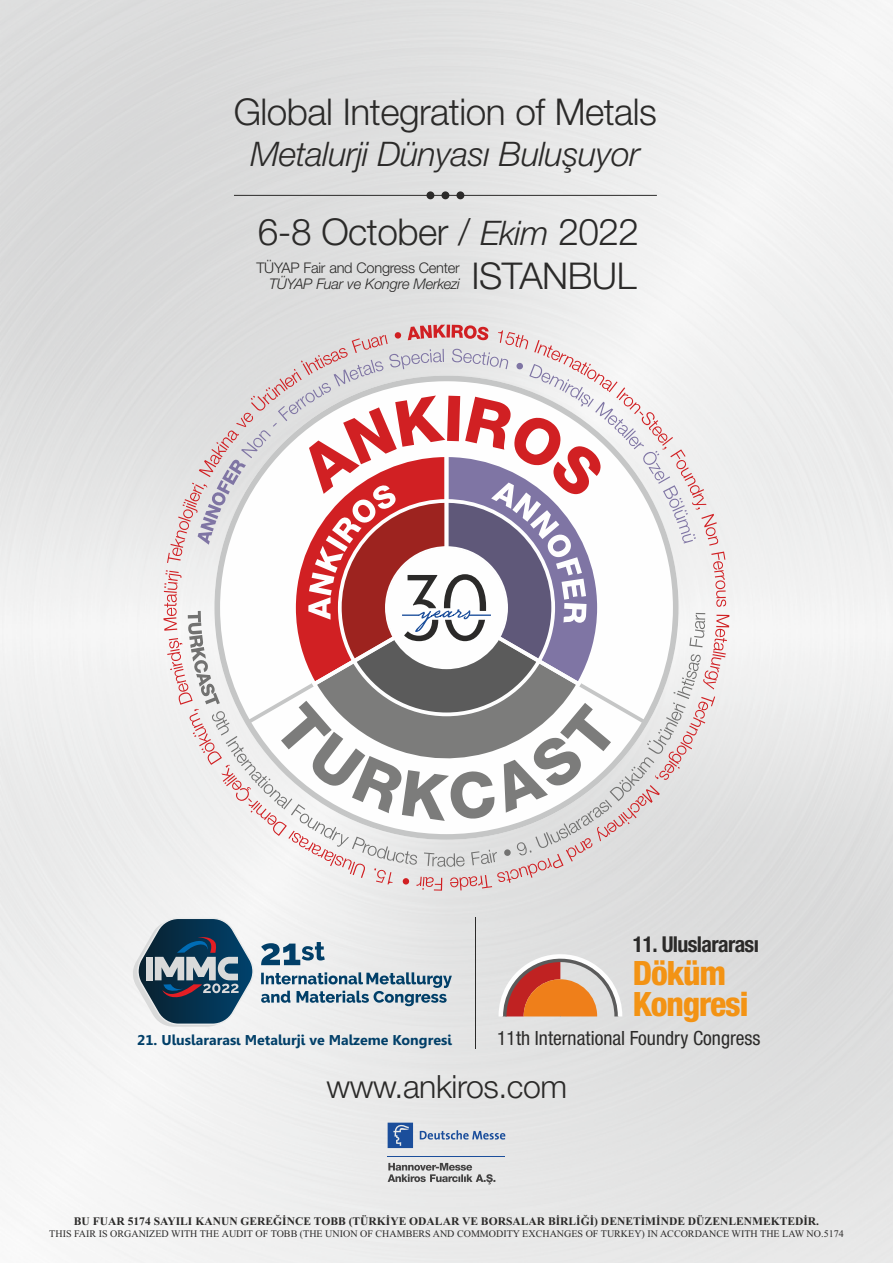
<style>
.page{position:relative;width:893px;height:1263px;background:#fff}
.page>*{position:absolute;margin:0;border:0;box-sizing:border-box;transform-origin:0 0}
.t1{font:300 36.9px/43.7px "Helvetica Neue LT Pro";letter-spacing:-.015em;color:#2b2a29;text-align:right}
.t2{font:italic 300 33.9px "Helvetica Neue LT Pro";letter-spacing:-.015em;color:#2b2a29}
.t3{font:800 condensed 33.6px/31.7px "Helvetica Neue LT Pro";letter-spacing:-.03em;color:#f39314}
.t4{font:300 32.1px "Helvetica Neue LT Pro";letter-spacing:-.015em;color:#2b2a29}
.t5{font:700 condensed 21.9px "Helvetica Neue LT Pro";letter-spacing:-.03em;color:#2b2a29}
.t6{font:condensed 19.65px "Helvetica Neue LT Pro";color:#2b2a29}
.t7{font:300 14.7px "Helvetica Neue LT Pro";letter-spacing:-.02em;color:#2b2a29}
.t8{font:italic 300 14.7px "Helvetica Neue LT Pro";letter-spacing:-.02em;color:#2b2a29}
.t9{font:700 14.25px "Gisha";color:#013f68}
.t10{font:700 11.55px "Times New Roman";color:#2b2a29}
.t11{font:10.05px "Times New Roman";color:#2b2a29}
.s1{font-style:italic;font-size:33.9px}
</style>
<div class="page">
<img style="left:0;top:0;width:893px;height:1263px">
<svg style="left:388px;top:1163px;width:107px;height:21px;background:#b5b4b4"></svg>
<svg style="left:420px;top:1130px;width:85px;height:9px"></svg>
<svg style="left:388px;top:1123px;width:25px;height:25px"></svg>
<hr style="left:388px;top:1156px;width:117px;height:1px;background:#1b4e9b">
<hr style="left:234px;top:195px;width:423px;height:1px;background:#2b2a29">
<div style="left:426px;top:191px;width:8px;height:8px;background:#2b2a29;border-radius:50%"></div>
<div style="left:441px;top:191px;width:8px;height:8px;background:#2b2a29;border-radius:50%"></div>
<div style="left:456px;top:191px;width:8px;height:8px;background:#2b2a29;border-radius:50%"></div>
<svg style="left:408px;top:325px;width:321px;height:558px;fill:#eeefef"></svg>
<svg style="left:163px;top:332px;width:342px;height:559px;fill:#e9e9e9"></svg>
<svg style="left:338px;top:335px;width:50px;height:14px"></svg>
<svg style="left:188px;top:611px;width:517px;height:256px"></svg>
<svg style="left:198px;top:349px;width:498px;height:196px;fill:#e3e3e3"></svg>
<svg style="left:214px;top:376px;width:464px;height:464px"></svg>
<svg style="left:281px;top:395px;width:330px;height:426px"></svg>
<hr style="left:475px;top:917px;width:1px;height:132px;background:#2b2a29">
<svg style="left:261px;top:972px;width:191px;height:34px;background:#a0b3c1"></svg>
<svg style="left:132px;top:917px;width:122px;height:110px"></svg>
<svg style="left:261px;top:942px;width:64px;height:23px"></svg>
<svg style="left:498px;top:945px;width:124px;height:72px;background:#d8a88f"></svg>
<h1 class="t1" style="left:234px;top:96px;width:425px">Global Integration of Metals</h1>
<h2 class="t2" style="left:250px;top:141px;width:391px">Metalurji Dünyası Buluşuyor</h2>
<h1 class="t1" style="left:258px;top:216px;width:383px">6-8 October / <span class="s1">Ekim</span> 2022<br>ISTANBUL</h1>
<h3 class="t7" style="left:256px;top:263px;width:205px">TÜYAP Fair and Congress Center</h3>
<h3 class="t8" style="left:269px;top:278px;width:192px">TÜYAP Fuar ve Kongre Merkezi</h3>
<h3 class="t9" style="left:137px;top:1034px;width:316px">21. Uluslararası Metalurji ve Malzeme Kongresi</h3>
<h3 class="t5" style="left:633px;top:936px;width:128px">11. Uluslararası</h3>
<h3 class="t3" style="left:633px;top:962px;width:117px">Döküm<br>Kongresi</h3>
<h3 class="t6" style="left:497px;top:1031px;width:265px">11th International Foundry Congress</h3>
<h3 class="t4" style="left:326px;top:1075px;width:242px">www.ankiros.com</h3>
<p class="t10" style="left:74px;top:1217px;width:747px">BU FUAR 5174 SAYILI KANUN GEREĞİNCE TOBB (TÜRKİYE ODALAR VE BORSALAR BİRLİĞİ) DENETİMİNDE DÜZENLENMEKTEDİR.</p>
<p class="t11" style="left:49px;top:1230px;width:796px">THIS FAIR IS ORGANIZED WITH THE AUDIT OF TOBB (THE UNION OF CHAMBERS AND COMMODITY EXCHANGES OF TURKEY) IN ACCORDANCE WITH THE LAW NO.5174</p>
</div>
